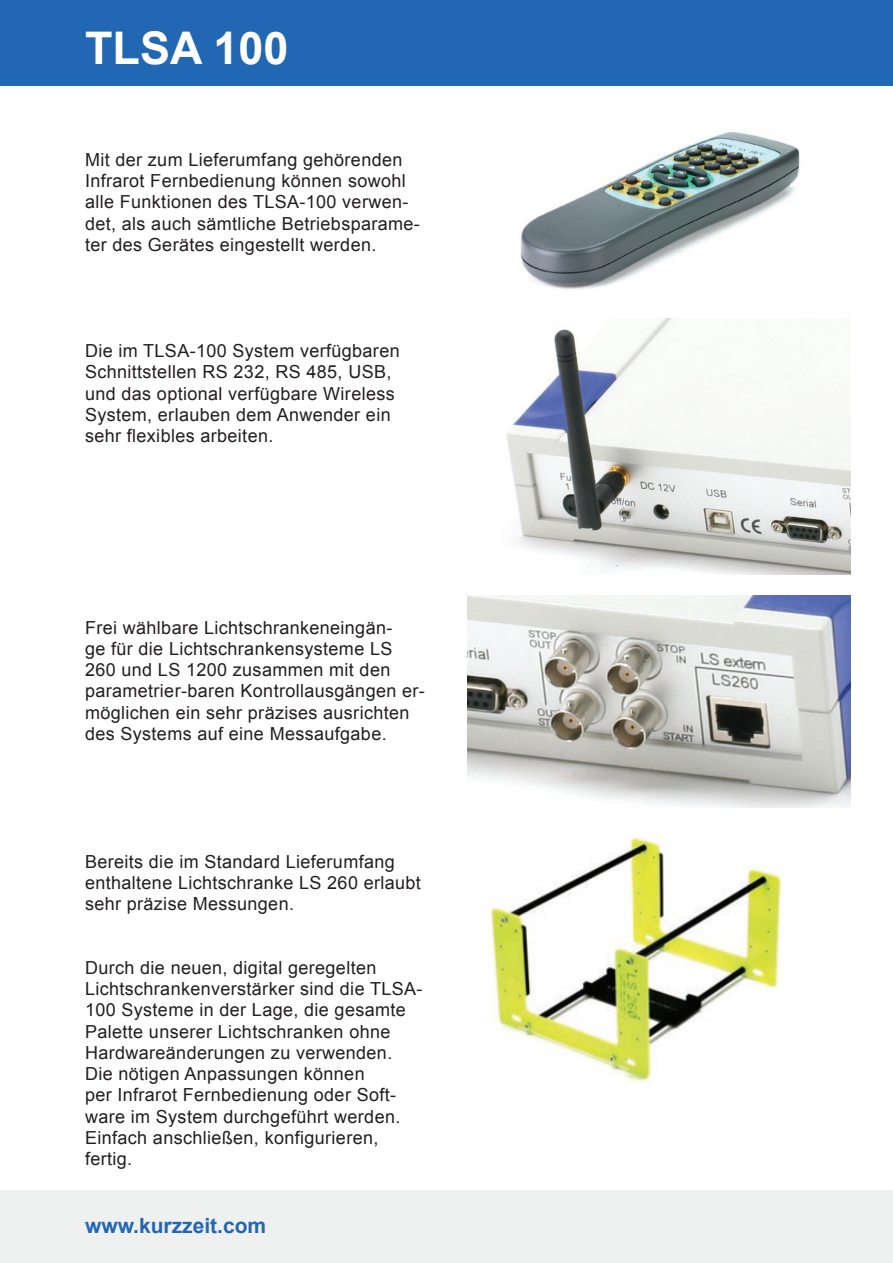
<style>
.page{position:relative;width:893px;height:1263px;background:#fff}
.page>*{position:absolute;margin:0;border:0;box-sizing:border-box;transform-origin:0 0}
.t1{font:700 45px "Arial";color:#fff}
.t2{font:700 21px "Arial";color:#2167b3}
.t3{font:18px/21.3px "Arial";letter-spacing:.02em;color:#231f20}
</style>
<div class="page">
<div style="left:0;top:1191px;width:893px;height:72px;background:#eff0f0"></div>
<div style="left:0;top:0;width:893px;height:85px;background:#2167b3"></div>
<img style="left:520px;top:132px;width:280px;height:157px">
<img style="left:506px;top:319px;width:344px;height:255px">
<img style="left:468px;top:595px;width:382px;height:213px">
<img style="left:490px;top:837px;width:292px;height:245px">
<h1 class="t1" style="left:85px;top:18px;width:205px">TLSA 100</h1>
<p class="t3" style="left:85px;top:149px;width:336px">Mit der zum Lieferumfang gehörenden Infrarot Fernbedienung können sowohl alle Funktionen des TLSA-100 verwen&shy;det, als auch sämtliche Betriebsparame&shy;ter des Gerätes eingestellt werden.</p>
<p class="t3" style="left:85px;top:340px;width:316px">Die im TLSA-100 System verfügbaren Schnittstellen RS 232, RS 485, USB, und das optional verfügbare Wireless System, erlauben dem Anwender ein sehr flexibles arbeiten.</p>
<p class="t3" style="left:85px;top:617px;width:341px">Frei wählbare Lichtschrankeneingän-<br>ge für die Lichtschrankensysteme LS 260 und LS 1200 zusammen mit den parametrier-baren Kontrollausgängen er&shy;möglichen ein sehr präzises ausrichten des Systems auf eine Messaufgabe.</p>
<p class="t3" style="left:85px;top:851px;width:337px">Bereits die im Standard Lieferumfang enthaltene Lichtschranke LS 260 erlaubt sehr präzise Messungen.</p>
<p class="t3" style="left:85px;top:957px;width:339px">Durch die neuen, digital geregelten Lichtschrankenverstärker sind die TLSA-100 Systeme in der Lage, die gesamte Palette unserer Lichtschranken ohne Hardwareänderungen zu verwenden.<br>Die nötigen Anpassungen können<br>per Infrarot Fernbedienung oder Soft&shy;ware im System durchgeführt werden.<br>Einfach anschließen, konfigurieren, fertig.</p>
<p class="t2" style="left:85px;top:1212px;width:183px">www.kurzzeit.com</p>
</div>
